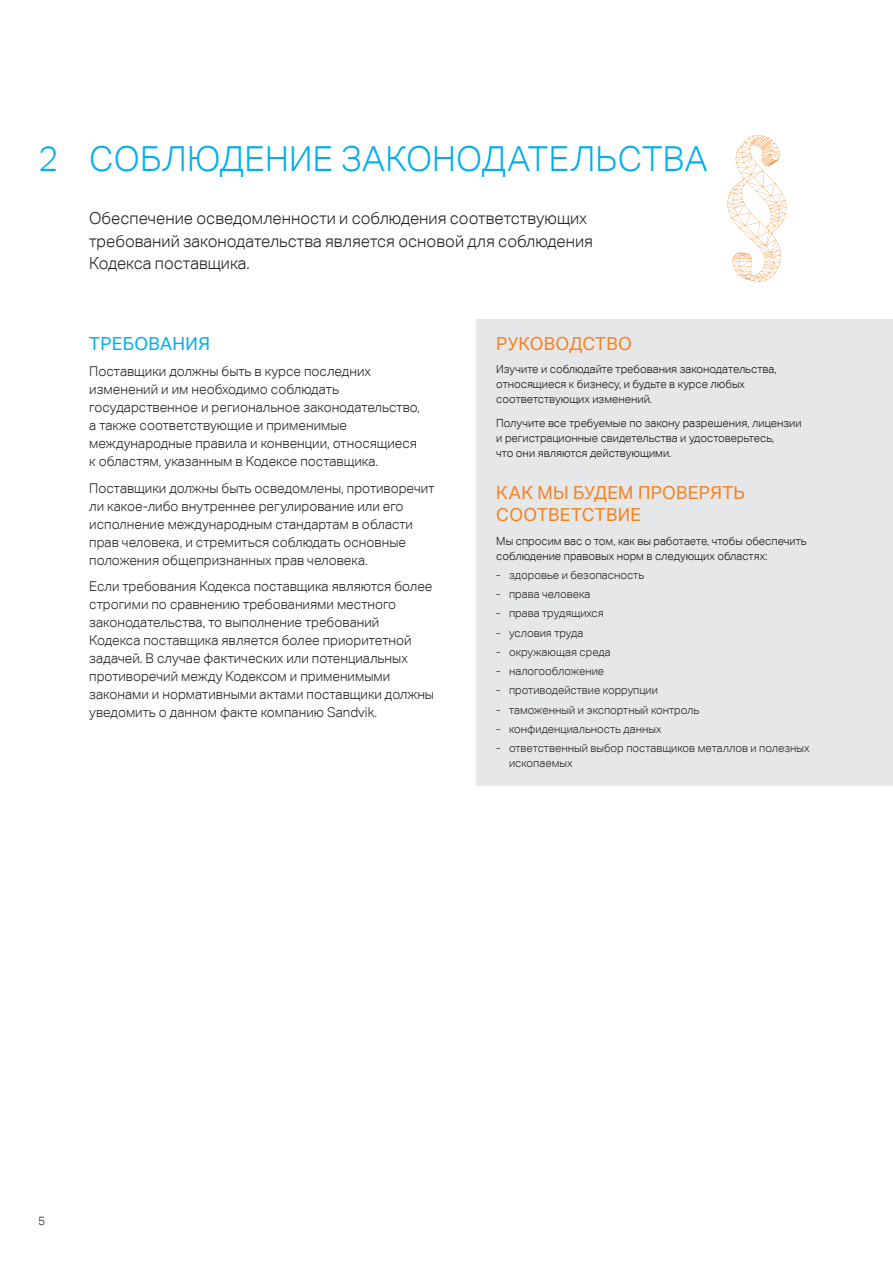
<style>
.page{position:relative;width:893px;height:1263px;background:#fff}
.page>*{position:absolute;margin:0;border:0;box-sizing:border-box;transform-origin:0 0}
._01_Rubrik{font:300 34.5px "Aktiv Grotesk";letter-spacing:.01em;color:#00aeef}
.Veify{font:18px/21.6px "Aktiv Grotesk";letter-spacing:.015em;color:#f58220}
.Guide{font:18px "Aktiv Grotesk";letter-spacing:.01em;color:#f58220}
.Requirments{font:18px "Aktiv Grotesk";letter-spacing:.015em;color:#00aeef}
._02_Ingress{font:300 16.5px/22.5px "Aktiv Grotesk";color:#231f20}
._04_Brödtext{font:300 13.5px/18px "Aktiv Grotesk";color:#231f20}
.t1{font:300 12px "Aktiv Grotesk";color:#231f20}
._05A_Grå_ruta___fråg{font:300 11.25px/15px "Aktiv Grotesk";color:#0e1214}
.t2{font:300 11.25px/15px "Aktiv Grotesk";color:#231f20}
</style>
<div class="page">
<div style="left:476px;top:320px;width:417px;height:466px;background:#e6e7e9"></div>
<svg style="left:727px;top:135px;width:59px;height:147px"></svg>
<p class="_01_Rubrik" style="left:38px;top:139px;width:671px">2 СОБЛЮДЕНИЕ ЗАКОНОДАТЕЛЬСТВА</p>
<p class="_02_Ingress" style="left:89px;top:207px;width:505px">Обеспечение осведомленности и соблюдения соответствующих требований законодательства является основой для соблюдения<br>Кодекса поставщика.</p>
<p class="Requirments" style="left:89px;top:333px;width:122px">ТРЕБОВАНИЯ</p>
<p class="_04_Brödtext" style="left:89px;top:362px;width:332px">Поставщики должны быть в курсе последних изменений и им необходимо соблюдать государственное и региональное законодательство, а также соответствующие и применимые международные правила и конвенции, относящиеся к областям, указанным в Кодексе поставщика.</p>
<p class="_04_Brödtext" style="left:89px;top:479px;width:347px">Поставщики должны быть осведомлены, противоречит ли какое-либо внутреннее регулирование или его исполнение международным стандартам в области прав человека, и стремиться соблюдать основные положения общепризнанных прав человека.</p>
<p class="_04_Brödtext" style="left:89px;top:577px;width:346px">Если требования Кодекса поставщика являются более строгими по сравнению требованиями местного законодательства, то выполнение требований<br>Кодекса поставщика является более приоритетной задачей. В случае фактических или потенциальных противоречий между Кодексом и применимыми законами и нормативными актами поставщики должны уведомить о данном факте компанию Sandvik.</p>
<p class="Guide" style="left:496px;top:333px;width:137px">РУКОВОДСТВО</p>
<p class="_05A_Grå_ruta___fråg" style="left:496px;top:362px;width:282px">Изучите и соблюдайте требования законодательства, относящиеся к бизнесу, и будьте в курсе любых соответствующих изменений.</p>
<p class="_05A_Grå_ruta___fråg" style="left:496px;top:415px;width:307px">Получите все требуемые по закону разрешения, лицензии и регистрационные свидетельства и удостоверьтесь,<br>что они являются действующими.</p>
<p class="Veify" style="left:496px;top:482px;width:250px">КАК МЫ БУДЕМ ПРОВЕРЯТЬ<br>СООТВЕТСТВИЕ</p>
<p class="_05A_Grå_ruta___fråg" style="left:496px;top:533px;width:312px">Мы спросим вас о том, как вы работаете, чтобы обеспечить соблюдение правовых норм в следующих областях:</p>
<p class="t2" style="left:496px;top:567px;width:149px">- здоровье и безопасность</p>
<p class="t2" style="left:496px;top:587px;width:96px">- права человека</p>
<p class="t2" style="left:496px;top:606px;width:109px">- права трудящихся</p>
<p class="t2" style="left:496px;top:625px;width:89px">- условия труда</p>
<p class="t2" style="left:496px;top:644px;width:116px">- окружающая среда</p>
<p class="t2" style="left:496px;top:664px;width:109px">- налогообложение</p>
<p class="t2" style="left:496px;top:683px;width:163px">- противодействие коррупции</p>
<p class="t2" style="left:496px;top:702px;width:204px">- таможенный и экспортный контроль</p>
<p class="t2" style="left:496px;top:721px;width:167px">- конфиденциальность данных</p>
<p class="t2" style="left:509px;top:741px;width:302px;text-indent:-13px">- ответственный выбор поставщиков металлов и полезных ископаемых</p>
<p class="t1" style="left:38px;top:1213px;width:9px">5</p>
</div>
